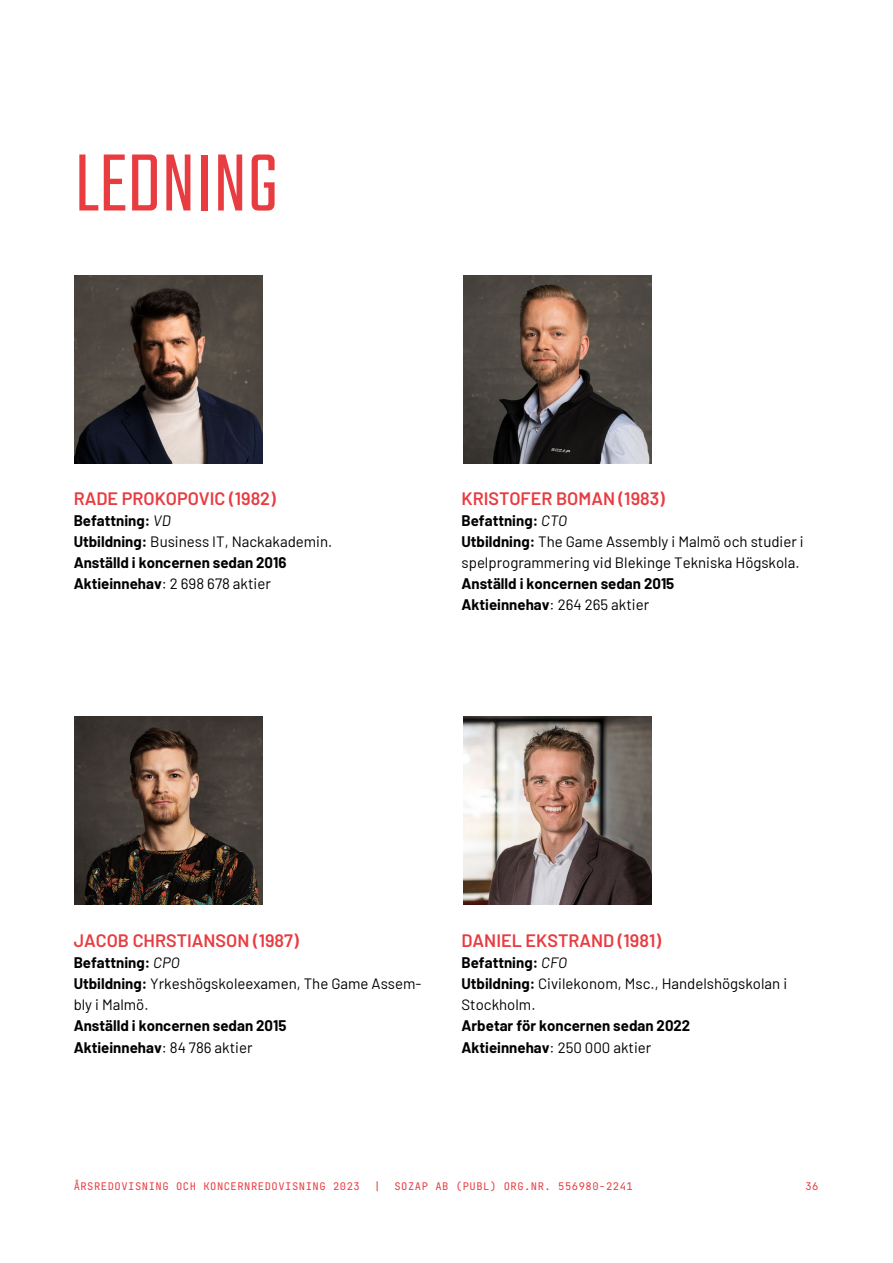
<style>
.page{position:relative;width:893px;height:1263px;background:#fff}
.page>*{position:absolute;margin:0;border:0;box-sizing:border-box;transform-origin:0 0}
.t1{font:300 90px "Teko";color:#e83c41}
.t2{font:600 18px "Barlow";color:#e83c41}
.t3{font:700 15px/21px "Barlow";color:#000}
.t4{font:15px/21px "Barlow";color:#000}
.t5{font:10.5px "Jet Brains Mono";letter-spacing:.05em;color:#e83c41}
.s1{font-weight:400;font-style:italic}
.s2{font-weight:400}
.s3{font-weight:700}
.s4{font-style:italic}
</style>
<div class="page">
<img style="left:74px;top:275px;width:188px;height:188px">
<img style="left:74px;top:716px;width:188px;height:188px">
<img style="left:464px;top:275px;width:188px;height:188px">
<img style="left:464px;top:716px;width:188px;height:188px">
<h1 class="t1" style="left:74px;top:133px;width:206px">LEDNING</h1>
<p class="t2" style="left:74px;top:485px;width:204px">RADE PROKOPOVIC (1982)</p>
<p class="t3" style="left:74px;top:509px;width:260px">Befattning: <span class="s1">VD<br></span>Utbildning: <span class="s2">Business IT, Nackakademin.<br></span>Anställd i koncernen sedan 2016<br>Aktieinnehav<span class="s2">: 2 698 678 aktier</span></p>
<p class="t2" style="left:461px;top:485px;width:205px">KRISTOFER BOMAN (1983)</p>
<p class="t4" style="left:461px;top:509px;width:344px"><span class="s3">Befattning:</span> <span class="s4">CTO<br></span><span class="s3">Utbildning:</span> The Game Assembly i Malmö och studier i spelprogrammering vid Blekinge Tekniska Högskola.</p>
<p class="t3" style="left:461px;top:572px;width:214px">Anställd i koncernen sedan 2015<br>Aktieinnehav<span class="s2">: 264 265 aktier</span></p>
<p class="t2" style="left:74px;top:927px;width:227px">JACOB CHRSTIANSON (1987)</p>
<p class="t4" style="left:74px;top:951px;width:349px"><span class="s3">Befattning:</span> <span class="s4">CPO<br></span><span class="s3">Utbildning:</span> Yrkeshögskoleexamen, The Game Assem&shy;bly i Malmö.</p>
<p class="t3" style="left:74px;top:1014px;width:214px">Anställd i koncernen sedan 2015<br>Aktieinnehav<span class="s2">: 84 786 aktier</span></p>
<p class="t2" style="left:461px;top:927px;width:201px">DANIEL EKSTRAND (1981)</p>
<p class="t4" style="left:461px;top:951px;width:327px"><span class="s3">Befattning:</span> <span class="s4">CFO<br></span><span class="s3">Utbildning:</span> Civilekonom, Msc., Handelshögskolan i<br>Stockholm.</p>
<p class="t3" style="left:461px;top:1014px;width:230px">Arbetar för koncernen sedan 2022<br>Aktieinnehav<span class="s2">: 250 000 aktier</span></p>
<p class="t5" style="left:74px;top:1179px;width:288px">ÅRSREDOVISNING OCH KONCERNREDOVISNING 2023</p>
<p class="t5" style="left:374px;top:1179px;width:8px">|</p>
<p class="t5" style="left:394px;top:1179px;width:240px">SOZAP AB (PUBL) ORG.NR. 556980-2241</p>
<p class="t5" style="left:805px;top:1179px;width:15px">36</p>
</div>
